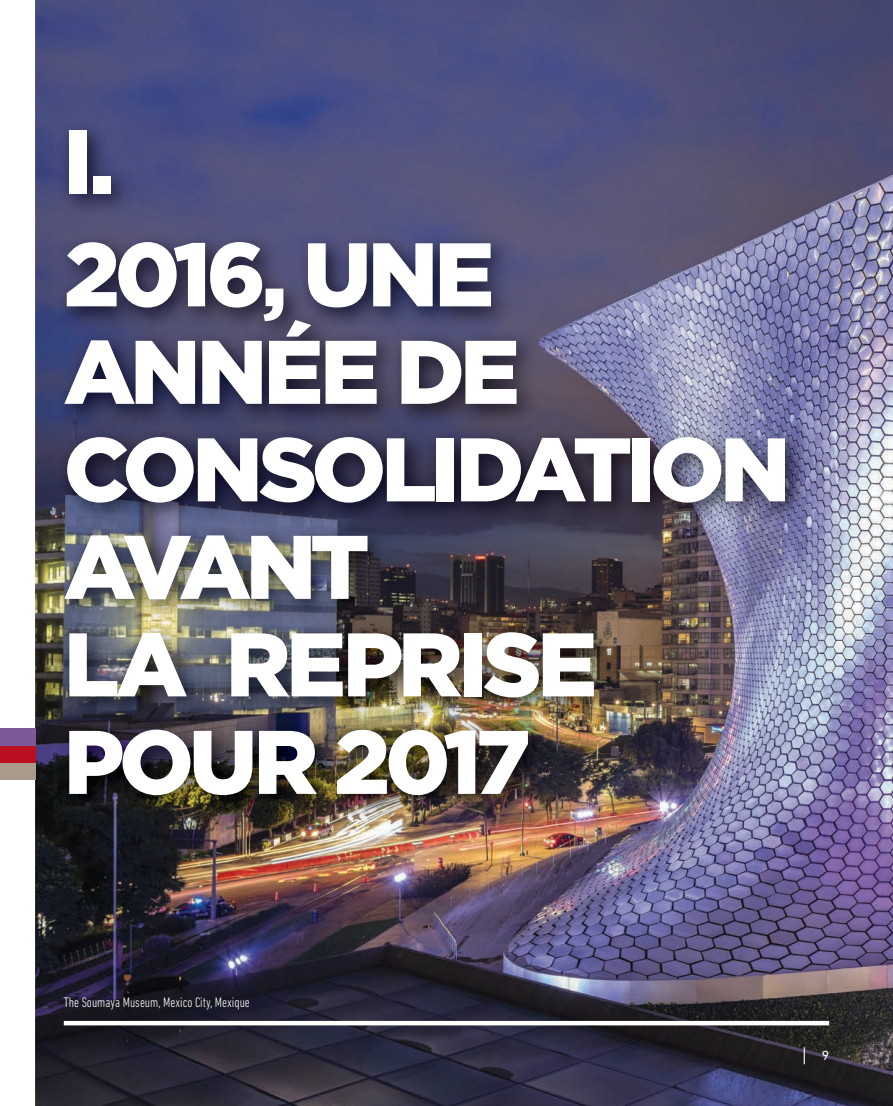
<style>
.page{position:relative;width:893px;height:1106px;background:#fff}
.page>*{position:absolute;margin:0;border:0;box-sizing:border-box;transform-origin:0 0}
.t1{font:900 90px/97.5px "Gotham";letter-spacing:-.055em;color:#fff}
.t2{font:300 condensed 13.95px "DIN Next LT Pro";color:#fff}
.t3{font:13.5px "DIN Next LT Pro";color:#fff}
</style>
<div class="page">
<img style="left:35px;top:0;width:858px;height:1106px">
<div style="left:0;top:762px;width:35px;height:17px;background:#a99a8c"></div>
<div style="left:0;top:745px;width:35px;height:17px;background:#ba1021"></div>
<div style="left:0;top:728px;width:35px;height:17px;background:#7c5a99"></div>
<img style="left:54px;top:118px;width:756px;height:701px">
<div style="left:64px;top:1020px;width:765px;height:5px;background:#fff"></div>
<svg style="left:804px;top:1047px;width:1px;height:17px"></svg>
<p class="t1" style="left:64px;top:103px;width:432px;line-height:112.9px">I.<br>2016, UNE</p>
<p class="t1" style="left:64px;top:321px;width:728px">ANNÉE DE<br>CONSOLIDATION<br>AVANT<br>LA REPRISE<br>POUR 2017</p>
<p class="t2" style="left:64px;top:994px;width:188px">The Soumaya Museum, Mexico City, Mexique</p>
<p class="t3" style="left:822px;top:1047px;width:9px">9</p>
</div>
